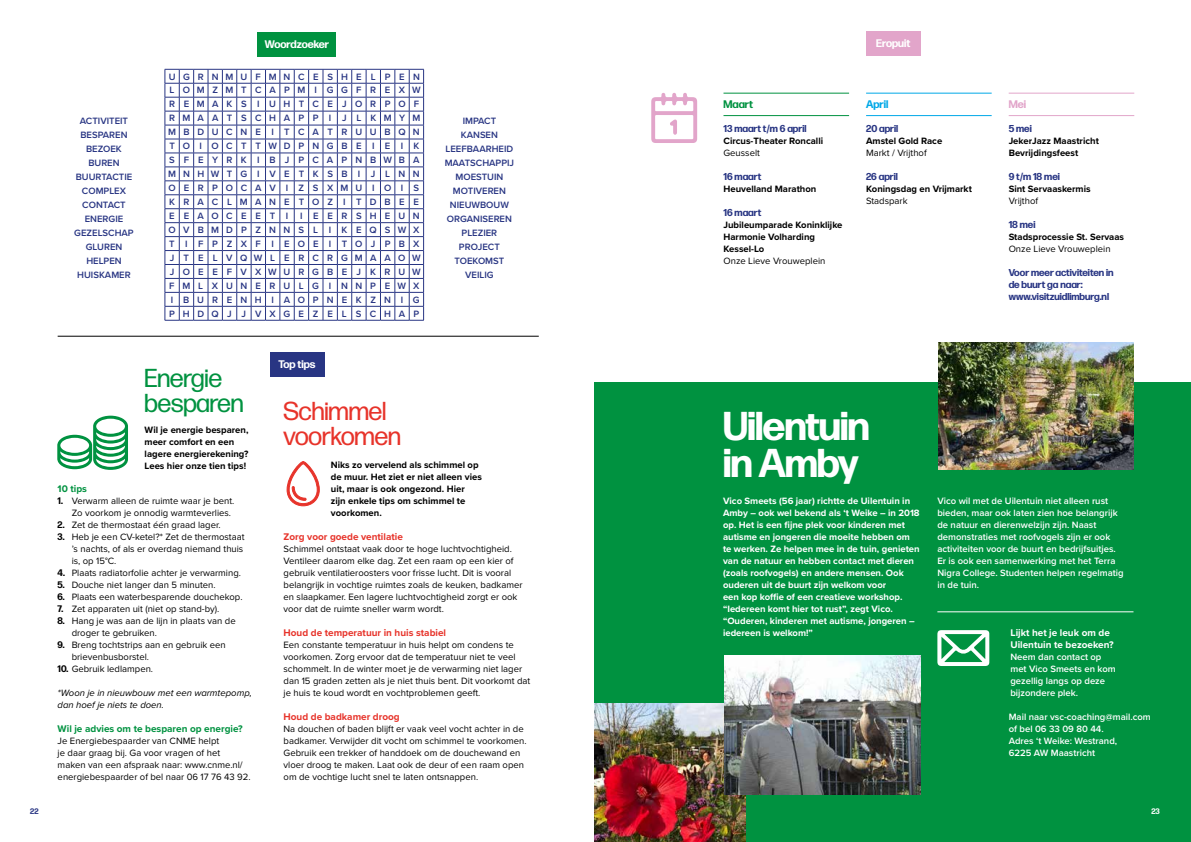
<style>
.page{position:relative;width:1191px;height:842px;background:#fff}
.page>*{position:absolute;margin:0;border:0;box-sizing:border-box;transform-origin:0 0}
.t1{font:700 40.2px/37.7px "Forma DJR Banner";color:#fff}
.t2{font:25.9px/25px "Forma DJR Display";color:#e7332a}
.t3{font:25.9px/25px "Forma DJR Display";color:#009240}
.t4{font:700 11px "Forma DJR Display";color:#fff}
.t5{font:700 11px "Forma DJR Display";color:#009240}
.t6{font:700 11px "Forma DJR Display";color:#00a8e7}
.t7{font:700 11px "Forma DJR Display";color:#e2a5ca}
.t8{font:700 10px/12px "Forma DJR Display";color:#283583}
.t9{font:700 10px "Proxima Nova";color:#e7332a}
.t10{font:700 10px "Proxima Nova";color:#009240}
.t11{font:700 10px/12px "Proxima Nova";color:#fff}
.t12{font:9.5px/12px "Proxima Nova";color:#000}
.t13{font:600 9.5px/12px "Proxima Nova";color:#fff}
.t14{font:700 9.5px/12px "Proxima Nova";color:#fff}
.t15{font:700 9.5px/12px "Proxima Nova";color:#000}
.t16{font:600 9.5px/13.9px "Proxima Nova";letter-spacing:.85em;color:#283583}
.t17{font:600 9.5px/14px "Proxima Nova";color:#283583;text-align:center}
.t18{font:italic 9.5px/12px "Proxima Nova";color:#000}
.t19{font:700 8px "Forma DJR Banner";color:#283583}
.t20{font:700 8px "Forma DJR Banner";color:#fff}
.s1{font-family:"Forma DJR Display";font-weight:700}
</style>
<div class="page">
<div style="left:595px;top:383px;width:596px;height:459px;background:#009240"></div>
<img style="left:595px;top:703px;width:151px;height:139px">
<img style="left:724px;top:656px;width:196px;height:139px">
<img style="left:938px;top:342px;width:195px;height:128px">
<div style="left:866px;top:32px;width:55px;height:24px;background:#e2a5ca"></div>
<div style="left:257px;top:33px;width:78px;height:24px;background:#009240"></div>
<div style="left:271px;top:352px;width:54px;height:25px;background:#283583"></div>
<hr style="left:723px;top:115px;width:126px;height:1px;background:#009240">
<hr style="left:723px;top:93px;width:126px;height:1px;background:#009240">
<hr style="left:866px;top:115px;width:125px;height:1px;background:#00a8e7">
<hr style="left:866px;top:93px;width:125px;height:1px;background:#00a8e7">
<hr style="left:1008px;top:115px;width:126px;height:1px;background:#e2a5ca">
<hr style="left:1008px;top:93px;width:126px;height:1px;background:#e2a5ca">
<svg style="left:651px;top:93px;width:46px;height:50px"></svg>
<hr style="left:937px;top:612px;width:196px;height:1px;background:#fff">
<svg style="left:937px;top:630px;width:52px;height:36px"></svg>
<svg style="left:57px;top:416px;width:71px;height:54px"></svg>
<hr style="left:58px;top:336px;width:481px;height:1px;background:#000">
<svg style="left:286px;top:461px;width:34px;height:46px"></svg>
<svg style="left:165px;top:69px;width:259px;height:252px"></svg>
<p class="t4" style="left:265px;top:37px;width:66px">Woordzoeker</p>
<p class="t4" style="left:876px;top:37px;width:36px">Eropuit</p>
<p class="t16" style="left:168px;top:69px;width:254px">UGRNMUFMNCESHE LPEN<br>LOMZMTCAPMI GGFREXW<br>REMAKS I UHTCEJORPOF<br>RMAATSCHAPP I J LKMYM<br>MBDUCNE I TCATRUUBQN<br>TO I OCTTWDPNGBE I E I K<br>SFEYRK I BJPCAPNBWBA<br>MNHWTG I VETKSB I J LNN<br>OERPOCAV I ZSXMU IOI S<br>KRACLMANETOZ I TDBEE<br>EEAOCEET I</p>
<p class="t17" style="left:74px;top:113px;width:61px">ACTIVITEIT<br>BESPAREN<br>BEZOEK<br>BUREN<br>BUURTACTIE<br>COMPLEX<br>CONTACT<br>ENERGIE<br>GEZELSCHAP<br>GLUREN<br>HELPEN<br>HUISKAMER</p>
<p class="t17" style="left:444px;top:113px;width:71px">IMPACT<br>KANSEN<br>LEEFBAARHEID<br>MAATSCHAPPIJ<br>MOESTUIN<br>MOTIVEREN<br>NIEUWBOUW<br>ORGANISEREN<br>PLEZIER<br>PROJECT<br>TOEKOMST<br>VEILIG</p>
<p class="t16" style="left:168px;top:209px;width:254px;text-indent:132px">I EERSHEUN<br>OVBMDPZNNSL I KEQSWX<br>T I FPZXF I EOE I TOJPBX<br>J TE LVQWL ERCRGMAAOW<br>JOEEFVXWURGBE J KRUW<br>FMLXUNERULG I NNPEWX<br>I BURENH I AOPNEKZN I G<br>PHDQJ JVXGEZELSCHAP</p>
<p class="t5" style="left:723px;top:97px;width:31px">Maart</p>
<p class="t8" style="left:723px;top:122px;width:85px">13 maart t/m 6 april</p>
<p class="t15" style="left:723px;top:135px;width:101px">Circus-Theater Roncalli</p>
<p class="t12" style="left:723px;top:146px;width:38px">Geusselt</p>
<p class="t8" style="left:723px;top:170px;width:39px">16 maart</p>
<p class="t15" style="left:723px;top:183px;width:94px">Heuvelland Marathon</p>
<p class="t8" style="left:723px;top:206px;width:39px">16 maart</p>
<p class="t15" style="left:723px;top:219px;width:120px">Jubileumparade Koninklijke<br>Harmonie Volharding<br>Kessel-Lo</p>
<p class="t12" style="left:723px;top:254px;width:103px">Onze Lieve Vrouweplein</p>
<p class="t6" style="left:866px;top:97px;width:24px">April</p>
<p class="t8" style="left:866px;top:122px;width:34px">20 april</p>
<p class="t15" style="left:866px;top:135px;width:78px">Amstel Gold Race</p>
<p class="t12" style="left:866px;top:146px;width:62px">Markt / Vrijthof</p>
<p class="t8" style="left:866px;top:170px;width:33px">26 april</p>
<p class="t15" style="left:866px;top:183px;width:107px">Koningsdag en Vrijmarkt</p>
<p class="t12" style="left:866px;top:194px;width:43px">Stadspark</p>
<p class="t7" style="left:1008px;top:97px;width:19px">Mei</p>
<p class="t8" style="left:1008px;top:122px;width:25px">5 mei</p>
<p class="t15" style="left:1008px;top:135px;width:92px">JekerJazz Maastricht<br>Bevrijdingsfeest</p>
<p class="t8" style="left:1008px;top:170px;width:53px">9 t/m 18 mei</p>
<p class="t15" style="left:1008px;top:183px;width:83px">Sint Servaaskermis</p>
<p class="t12" style="left:1008px;top:194px;width:31px">Vrijthof</p>
<p class="t8" style="left:1008px;top:218px;width:28px">18 mei</p>
<p class="t15" style="left:1008px;top:231px;width:117px">Stadsprocessie St. Servaas</p>
<p class="t12" style="left:1008px;top:242px;width:103px">Onze Lieve Vrouweplein</p>
<p class="t8" style="left:1008px;top:266px;width:106px">Voor meer activiteiten in de buurt ga naar: www.visitzuidlimburg.nl</p>
<h2 class="t3" style="left:145px;top:364px;width:100px">Energie besparen</h2>
<p class="t15" style="left:145px;top:424px;width:105px">Wil je energie besparen, meer comfort en een lagere energierekening?<br>Lees hier onze tien tips!</p>
<p class="t10" style="left:58px;top:481px;width:31px">10 tips</p>
<p class="t12" style="left:72px;top:494px;width:164px;text-indent:-14px"><span class="s1">1.</span> Verwarm alleen de ruimte waar je bent.<br>Zo voorkom je onnodig warmteverlies.</p>
<p class="t12" style="left:58px;top:518px;width:164px"><span class="s1">2.</span> Zet de thermostaat één graad lager.</p>
<p class="t12" style="left:72px;top:530px;width:174px;text-align:justify;text-indent:-14px"><span class="s1">3.</span> Heb je een CV-ketel?* Zet de thermostaat ’s nachts, of als er overdag niemand thuis is, op 15°C.</p>
<p class="t12" style="left:58px;top:566px;width:185px"><span class="s1">4.</span> Plaats radiatorfolie achter je verwarming.</p>
<p class="t12" style="left:58px;top:578px;width:159px"><span class="s1">5.</span> Douche niet langer dan 5 minuten.</p>
<p class="t12" style="left:58px;top:590px;width:186px"><span class="s1">6.</span> Plaats een waterbesparende douchekop.</p>
<p class="t12" style="left:58px;top:602px;width:163px"><span class="s1">7.</span> Zet apparaten uit (niet op stand-by).</p>
<p class="t12" style="left:72px;top:614px;width:165px;text-indent:-14px"><span class="s1">8.</span> Hang je was aan de lijn in plaats van de droger te gebruiken.</p>
<p class="t12" style="left:72px;top:638px;width:156px;text-indent:-14px"><span class="s1">9.</span> Breng tochtstrips aan en gebruik een brievenbusborstel.</p>
<p class="t12" style="left:58px;top:662px;width:97px"><span class="s1">10.</span> Gebruik ledlampen.</p>
<p class="t18" style="left:58px;top:686px;width:196px">*Woon je in nieuwbouw met een warmtepomp, dan hoef je niets te doen.</p>
<p class="t10" style="left:58px;top:721px;width:187px">Wil je advies om te besparen op energie?</p>
<p class="t12" style="left:58px;top:734px;width:194px">Je Energiebespaarder van CNME helpt<br>je daar graag bij. Ga voor vragen of het<br>maken van een afspraak naar: www.cnme.nl/ energiebespaarder of bel naar 06 17 76 43 92.</p>
<p class="t4" style="left:278px;top:357px;width:38px">Top tips</p>
<h2 class="t2" style="left:283px;top:398px;width:119px">Schimmel voorkomen</h2>
<p class="t15" style="left:331px;top:459px;width:152px">Niks zo vervelend als schimmel op de muur. Het ziet er niet alleen vies uit, maar is ook ongezond. Hier zijn enkele tips om schimmel te voorkomen.</p>
<p class="t9" style="left:283px;top:529px;width:121px">Zorg voor goede ventilatie</p>
<p class="t12" style="left:283px;top:542px;width:240px">Schimmel ontstaat vaak door te hoge luchtvochtigheid.<br>Ventileer daarom elke dag. Zet een raam op een kier of gebruik ventilatieroosters voor frisse lucht. Dit is vooral belangrijk in vochtige ruimtes zoals de keuken, badkamer en slaapkamer. Een lagere luchtvochtigheid zorgt er ook voor dat de ruimte sneller warm wordt.</p>
<p class="t9" style="left:283px;top:625px;width:164px">Houd de temperatuur in huis stabiel</p>
<p class="t12" style="left:283px;top:638px;width:248px">Een constante temperatuur in huis helpt om condens te voorkomen. Zorg ervoor dat de temperatuur niet te veel schommelt. In de winter moet je de verwarming niet lager dan 15 graden zetten als je niet thuis bent. Dit voorkomt dat je huis te koud wordt en vochtproblemen geeft.</p>
<p class="t9" style="left:283px;top:709px;width:118px">Houd de badkamer droog</p>
<p class="t12" style="left:283px;top:722px;width:244px">Na douchen of baden blijft er vaak veel vocht achter in de badkamer. Verwijder dit vocht om schimmel te voorkomen.<br>Gebruik een trekker of handdoek om de douchewand en vloer droog te maken. Laat ook de deur of een raam open om de vochtige lucht snel te laten ontsnappen.</p>
<h1 class="t1" style="left:723px;top:406px;width:147px">Uilentuin in Amby</h1>
<p class="t14" style="left:723px;top:495px;width:198px">Vico Smeets (56 jaar) richtte de Uilentuin in Amby – ook wel bekend als ‘t Weike – in 2018 op. Het is een fijne plek voor kinderen met autisme en jongeren die moeite hebben om te werken. Ze helpen mee in de tuin, genieten van de natuur en hebben contact met dieren (zoals roofvogels) en andere mensen. Ook ouderen uit de buurt zijn welkom voor<br>een kop koffie of een creatieve workshop. “Iedereen komt hier tot rust”, zegt Vico. “Ouderen, kinderen met autisme, jongeren – iedereen is welkom!”</p>
<p class="t13" style="left:937px;top:495px;width:188px">Vico wil met de Uilentuin niet alleen rust bieden, maar ook laten zien hoe belangrijk de natuur en dierenwelzijn zijn. Naast demonstraties met roofvogels zijn er ook activiteiten voor de buurt en bedrijfsuitjes.<br>Er is ook een samenwerking met het Terra Nigra College. Studenten helpen regelmatig in de tuin.</p>
<p class="t11" style="left:1010px;top:626px;width:105px">Lijkt het je leuk om de<br>Uilentuin te bezoeken?</p>
<p class="t13" style="left:1010px;top:651px;width:107px">Neem dan contact op met Vico Smeets en kom gezellig langs op deze bijzondere plek.</p>
<p class="t13" style="left:1008px;top:711px;width:144px">Mail naar vsc-coaching@mail.com of bel 06 33 09 80 44.<br>Adres ‘t Weike: Westrand,<br>6225 AW Maastricht</p>
<p class="t19" style="left:30px;top:806px;width:10px">22</p>
<p class="t20" style="left:1151px;top:806px;width:10px">23</p>
</div>
